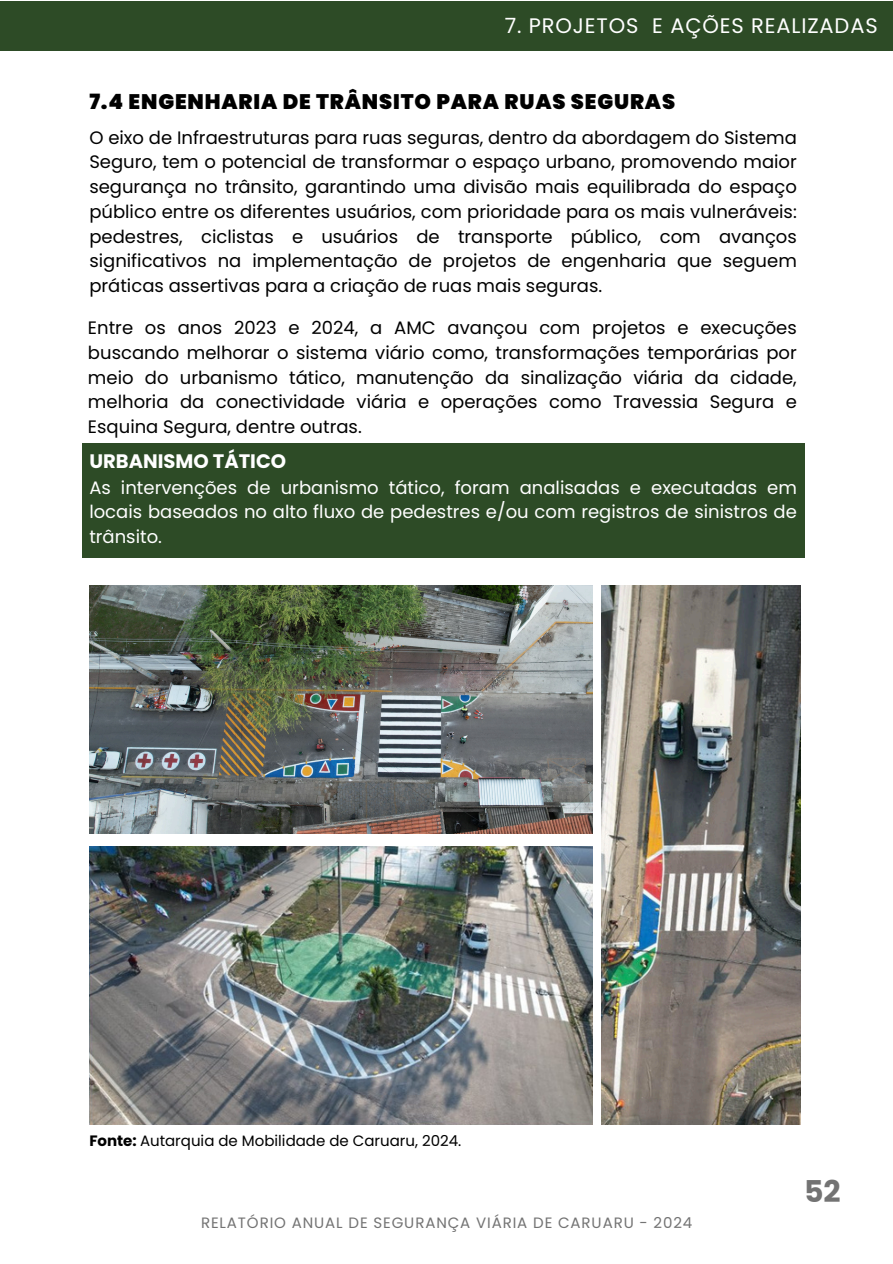
<style>
.page{position:relative;width:893px;height:1264px;background:#fff}
.page>*{position:absolute;margin:0;border:0;box-sizing:border-box;transform-origin:0 0}
.t1{font:700 30px "Poppins";color:#737373}
.t2{font:900 21px "Poppins";letter-spacing:.04em;color:#000}
.t3{font:21px "Poppins";letter-spacing:.04em;color:#fff}
.t4{font:700 19.5px "Poppins";color:#fff}
.t5{font:18px/24.8px "Poppins";color:#000;text-align:justify}
.t6{font:18px/24.8px "Poppins";color:#fff;text-align:justify}
.t7{font:15px "Poppins";letter-spacing:.06em;color:#737373}
.t8{font:15px "Poppins";color:#000}
.s1{font-weight:700}
</style>
<div class="page">
<img style="left:601px;top:585px;width:199px;height:539px">
<img style="left:89px;top:846px;width:503px;height:278px">
<div style="left:82px;top:443px;width:722px;height:115px;background:#2d4b26"></div>
<div style="left:0;top:1px;width:892px;height:50px;background:#2d4b26"></div>
<img style="left:89px;top:585px;width:503px;height:249px">
<h4 class="t3" style="left:505px;top:11px;width:374px">7. PROJETOS E AÇÕES REALIZADAS</h4>
<h2 class="t2" style="left:89px;top:87px;width:587px">7.4 ENGENHARIA DE TRÂNSITO PARA RUAS SEGURAS</h2>
<p class="t5" style="left:89px;top:125px;width:709px">O eixo de Infraestruturas para ruas seguras, dentro da abordagem do Sistema Seguro, tem o potencial de transformar o espaço urbano, promovendo maior segurança no trânsito, garantindo uma divisão mais equilibrada do espaço público entre os diferentes usuários, com prioridade para os mais vulneráveis: pedestres, ciclistas e usuários de transporte público, com avanços significativos na implementação de projetos de engenharia que seguem práticas assertivas para a criação de ruas mais seguras.</p>
<p class="t5" style="left:88px;top:315px;width:710px">Entre os anos 2023 e 2024, a AMC avançou com projetos e execuções buscando melhorar o sistema viário como, transformações temporárias por meio do urbanismo tático, manutenção da sinalização viária da cidade, melhoria da conectividade viária e operações como Travessia Segura e Esquina Segura, dentre outras.</p>
<h3 class="t4" style="left:89px;top:447px;width:198px">URBANISMO TÁTICO</h3>
<h3 class="t6" style="left:89px;top:475px;width:709px">As intervenções de urbanismo tático, foram analisadas e executadas em locais baseados no alto fluxo de pedestres e/ou com registros de sinistros de trânsito.</h3>
<h4 class="t8" style="left:89px;top:1130px;width:373px"><span class="s1">Fonte:</span> Autarquia de Mobilidade de Caruaru, 2024.</h4>
<h4 class="t7" style="left:201px;top:1212px;width:493px">RELATÓRIO ANUAL DE SEGURANÇA VIÁRIA DE CARUARU - 2024</h4>
<h1 class="t1" style="left:804px;top:1169px;width:38px">52</h1>
</div>
